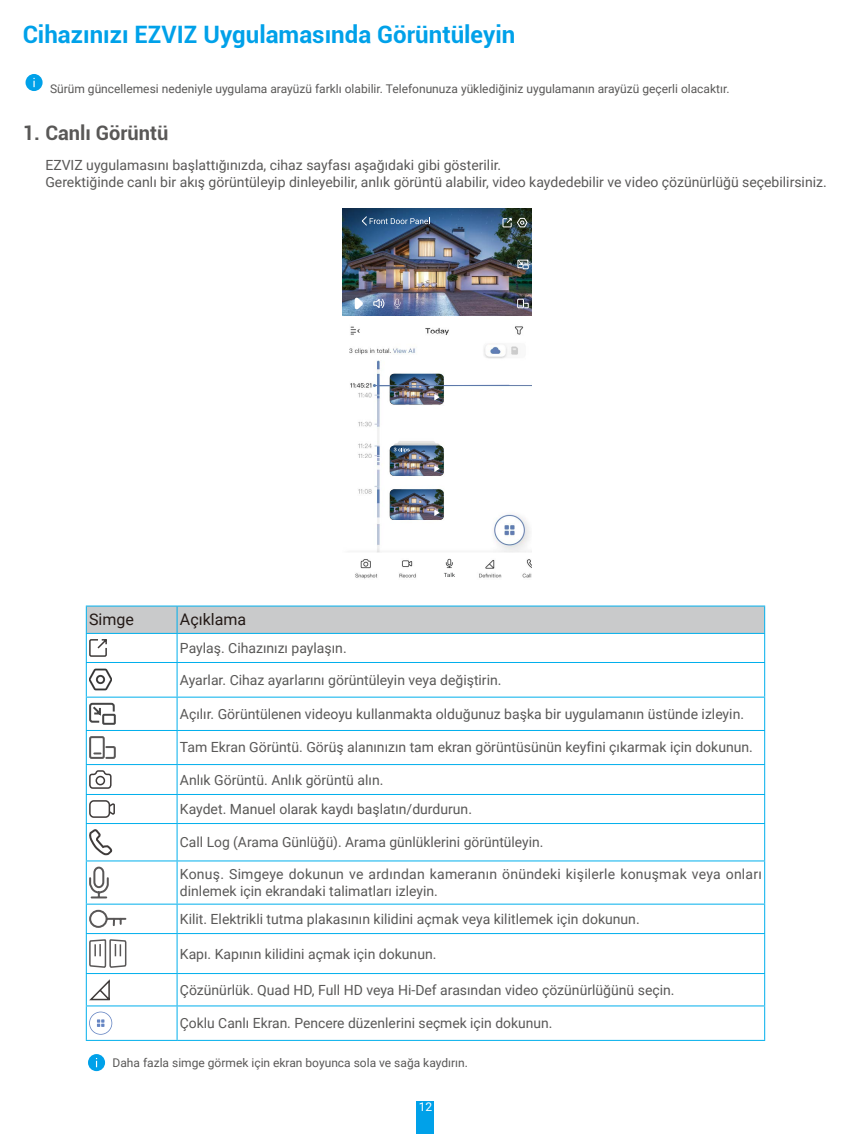
<style>
.page{position:relative;width:851px;height:1134px;background:#fff}
.page>*{position:absolute;margin:0;border:0;box-sizing:border-box;transform-origin:0 0}
.t1{font:700 24px "Roboto";color:#00a1e9}
.t2{font:700 20px "Roboto";color:#595857}
.t3{font:16px "Roboto";color:#231916}
.t4{font:14px/16.8px "Roboto";color:#595857}
.t5{font:12px "Roboto";color:#595857}
.t6{font:12px "Roboto";color:#fff}
</style>
<div class="page">
<div style="left:417px;top:1101px;width:17px;height:33px;background:#00a1e9"></div>
<div style="left:26px;top:74px;width:17px;height:17px;background:#00a1e9;border-radius:50%"></div>
<svg style="left:33px;top:78px;width:2px;height:9px"></svg>
<img style="left:342px;top:315px;width:189px;height:264px">
<img style="left:440px;top:554px;width:18px;height:25px">
<img style="left:390px;top:445px;width:53px;height:31px">
<svg style="left:434px;top:465px;width:5px;height:7px"></svg>
<svg style="left:393px;top:448px;width:16px;height:4px"></svg>
<img style="left:390px;top:489px;width:53px;height:31px">
<svg style="left:434px;top:509px;width:5px;height:7px"></svg>
<img style="left:390px;top:374px;width:53px;height:30px">
<svg style="left:434px;top:394px;width:5px;height:6px"></svg>
<img style="left:342px;top:208px;width:189px;height:107px">
<svg style="left:502px;top:218px;width:25px;height:9px"></svg>
<svg style="left:517px;top:299px;width:11px;height:9px"></svg>
<svg style="left:373px;top:298px;width:13px;height:11px"></svg>
<svg style="left:394px;top:299px;width:6px;height:10px"></svg>
<hr style="left:378px;top:385px;width:131px;height:1px;background:#5c78ab">
<svg style="left:361px;top:215px;width:69px;height:12px"></svg>
<svg style="left:517px;top:260px;width:11px;height:9px"></svg>
<svg style="left:352px;top:290px;width:14px;height:26px"></svg>
<hr style="left:86px;top:605px;width:91px;height:1px;background:#00afec">
<hr style="left:177px;top:605px;width:588px;height:1px;background:#00afec">
<hr style="left:86px;top:662px;width:91px;height:1px;background:#00afec">
<hr style="left:86px;top:663px;width:1px;height:34px;background:#00afec">
<hr style="left:177px;top:662px;width:588px;height:1px;background:#00afec">
<hr style="left:176px;top:663px;width:1px;height:34px;background:#00afec">
<hr style="left:764px;top:663px;width:1px;height:34px;background:#00afec">
<hr style="left:86px;top:697px;width:91px;height:1px;background:#00afec">
<hr style="left:86px;top:698px;width:1px;height:32px;background:#00afec">
<hr style="left:177px;top:697px;width:588px;height:1px;background:#00afec">
<hr style="left:176px;top:698px;width:1px;height:32px;background:#00afec">
<hr style="left:764px;top:698px;width:1px;height:32px;background:#00afec">
<hr style="left:86px;top:730px;width:91px;height:1px;background:#00afec">
<hr style="left:86px;top:731px;width:1px;height:33px;background:#00afec">
<hr style="left:177px;top:730px;width:588px;height:1px;background:#00afec">
<hr style="left:176px;top:731px;width:1px;height:33px;background:#00afec">
<hr style="left:764px;top:731px;width:1px;height:33px;background:#00afec">
<hr style="left:86px;top:764px;width:91px;height:1px;background:#00afec">
<hr style="left:177px;top:764px;width:588px;height:1px;background:#00afec">
<hr style="left:86px;top:794px;width:91px;height:1px;background:#00afec">
<hr style="left:177px;top:794px;width:588px;height:1px;background:#00afec">
<svg style="left:176px;top:765px;width:1px;height:58px"></svg>
<svg style="left:764px;top:765px;width:1px;height:58px"></svg>
<hr style="left:86px;top:823px;width:91px;height:1px;background:#00afec">
<hr style="left:86px;top:824px;width:1px;height:36px;background:#00afec">
<hr style="left:177px;top:823px;width:588px;height:1px;background:#00afec">
<hr style="left:176px;top:824px;width:1px;height:36px;background:#00afec">
<hr style="left:764px;top:824px;width:1px;height:36px;background:#00afec">
<hr style="left:86px;top:860px;width:91px;height:1px;background:#00afec">
<hr style="left:86px;top:861px;width:1px;height:43px;background:#00afec">
<hr style="left:177px;top:860px;width:588px;height:1px;background:#00afec">
<hr style="left:176px;top:861px;width:1px;height:43px;background:#00afec">
<hr style="left:764px;top:861px;width:1px;height:43px;background:#00afec">
<hr style="left:86px;top:904px;width:91px;height:1px;background:#00afec">
<hr style="left:177px;top:904px;width:588px;height:1px;background:#00afec">
<svg style="left:176px;top:905px;width:1px;height:28px"></svg>
<svg style="left:764px;top:905px;width:1px;height:28px"></svg>
<hr style="left:86px;top:933px;width:91px;height:1px;background:#00afec">
<hr style="left:86px;top:934px;width:1px;height:39px;background:#00afec">
<hr style="left:177px;top:933px;width:588px;height:1px;background:#00afec">
<hr style="left:176px;top:934px;width:1px;height:39px;background:#00afec">
<hr style="left:764px;top:934px;width:1px;height:39px;background:#00afec">
<hr style="left:86px;top:973px;width:91px;height:1px;background:#00afec">
<hr style="left:86px;top:974px;width:1px;height:31px;background:#00afec">
<hr style="left:177px;top:973px;width:588px;height:1px;background:#00afec">
<hr style="left:176px;top:974px;width:1px;height:31px;background:#00afec">
<hr style="left:764px;top:974px;width:1px;height:31px;background:#00afec">
<hr style="left:86px;top:1005px;width:91px;height:1px;background:#00afec">
<hr style="left:86px;top:1006px;width:1px;height:34px;background:#00afec">
<hr style="left:177px;top:1005px;width:588px;height:1px;background:#00afec">
<hr style="left:176px;top:1006px;width:1px;height:34px;background:#00afec">
<hr style="left:764px;top:1006px;width:1px;height:34px;background:#00afec">
<hr style="left:86px;top:1040px;width:91px;height:1px;background:#00afec">
<hr style="left:177px;top:1040px;width:588px;height:1px;background:#00afec">
<svg style="left:86px;top:606px;width:679px;height:56px"></svg>
<img style="left:89px;top:668px;width:23px;height:23px">
<svg style="left:89px;top:702px;width:27px;height:23px"></svg>
<svg style="left:86px;top:735px;width:31px;height:88px"></svg>
<svg style="left:89px;top:829px;width:24px;height:27px"></svg>
<svg style="left:89px;top:866px;width:20px;height:33px"></svg>
<svg style="left:86px;top:905px;width:41px;height:64px"></svg>
<svg style="left:89px;top:979px;width:21px;height:22px"></svg>
<svg style="left:89px;top:1011px;width:23px;height:24px"></svg>
<div style="left:90px;top:1012px;width:21px;height:22px;background:#fff;border-radius:50%"></div>
<svg style="left:97px;top:1019px;width:7px;height:8px"></svg>
<div style="left:88px;top:1054px;width:17px;height:17px;background:#00a1e9;border-radius:50%"></div>
<h1 class="t1" style="left:23px;top:18px;width:494px">Cihazınızı EZVIZ Uygulamasında Görüntüleyin</h1>
<p class="t5" style="left:50px;top:80px;width:681px">Sürüm güncellemesi nedeniyle uygulama arayüzü farklı olabilir. Telefonunuza yüklediğiniz uygulamanın arayüzü geçerli olacaktır.</p>
<h2 class="t2" style="left:23px;top:119px;width:147px">1. Canlı Görüntü</h2>
<p class="t4" style="left:45px;top:156px;width:782px">EZVIZ uygulamasını başlattığınızda, cihaz sayfası aşağıdaki gibi gösterilir.<br>Gerektiğinde canlı bir akış görüntüleyip dinleyebilir, anlık görüntü alabilir, video kaydedebilir ve video çözünürlüğü seçebilirsiniz.</p>
<p class="t3" style="left:89px;top:608px;width:46px">Simge</p>
<p class="t3" style="left:180px;top:608px;width:68px">Açıklama</p>
<p class="t4" style="left:180px;top:639px;width:168px">Paylaş. Cihazınızı paylaşın.</p>
<p class="t4" style="left:180px;top:671px;width:323px">Ayarlar. Cihaz ayarlarını görüntüleyin veya değiştirin.</p>
<p class="t4" style="left:180px;top:705px;width:565px">Açılır. Görüntülenen videoyu kullanmakta olduğunuz başka bir uygulamanın üstünde izleyin.</p>
<p class="t4" style="left:180px;top:739px;width:574px">Tam Ekran Görüntü. Görüş alanınızın tam ekran görüntüsünün keyfini çıkarmak için dokunun.</p>
<p class="t4" style="left:180px;top:764px;width:293px;line-height:29.4px">Anlık Görüntü. Anlık görüntü alın.<br>Kaydet. Manuel olarak kaydı başlatın/durdurun.</p>
<p class="t4" style="left:180px;top:833px;width:365px">Call Log (Arama Günlüğü). Arama günlüklerini görüntüleyin.</p>
<p class="t4" style="left:180px;top:865px;width:583px">Konuş. Simgeye dokunun ve ardından kameranın önündeki kişilerle konuşmak veya onları dinlemek için ekrandaki talimatları izleyin.</p>
<p class="t4" style="left:180px;top:910px;width:461px">Kilit. Elektrikli tutma plakasının kilidini açmak veya kilitlemek için dokunun.</p>
<p class="t4" style="left:180px;top:945px;width:258px">Kapı. Kapının kilidini açmak için dokunun.</p>
<p class="t4" style="left:180px;top:981px;width:496px">Çözünürlük. Quad HD, Full HD veya Hi-Def arasından video çözünürlüğünü seçin.</p>
<p class="t4" style="left:180px;top:1014px;width:374px">Çoklu Canlı Ekran. Pencere düzenlerini seçmek için dokunun.</p>
<p class="t5" style="left:112px;top:1054px;width:357px">Daha fazla simge görmek için ekran boyunca sola ve sağa kaydırın.</p>
<p class="t6" style="left:418px;top:1099px;width:15px">12</p>
</div>
